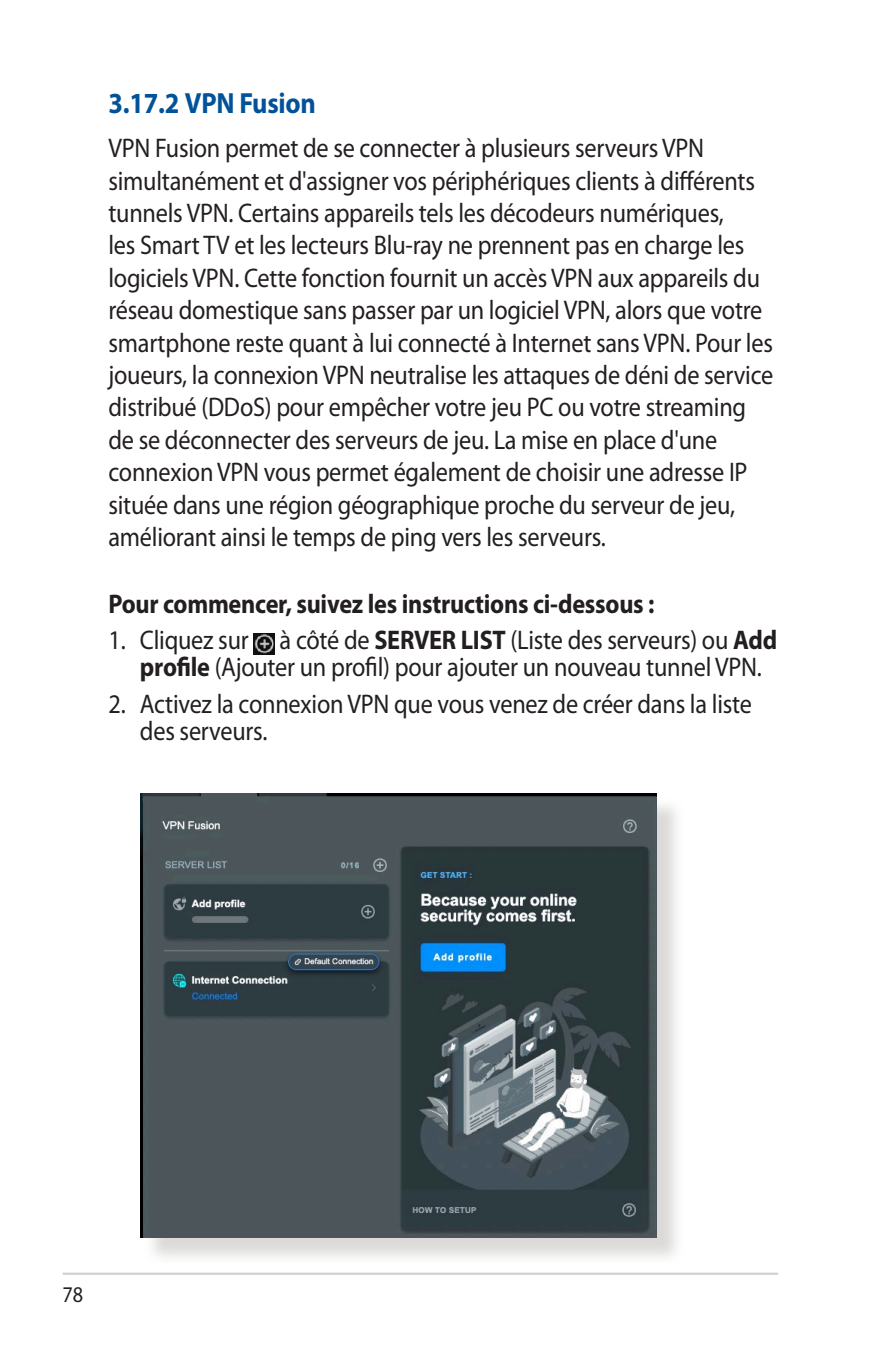
<style>
.page{position:relative;width:893px;height:1346px;background:#fff}
.page>*{position:absolute;margin:0;border:0;box-sizing:border-box;transform-origin:0 0}
.t1{font:700 29.25px "Myriad Pro";letter-spacing:-.01em;color:#01529a;scale:.9 1}
.t2{font:27px/32.4px "Myriad Pro";letter-spacing:-.01em;color:#231f20;scale:.9 1}
.t3{font:700 27px "Myriad Pro";letter-spacing:-.01em;color:#231f20;scale:.9 1}
.t4{font:22.5px "Myriad Pro";color:#231f20;scale:.9 1}
.s1{font-weight:700}
</style>
<div class="page">
<hr style="left:63px;top:1272px;width:715px;height:3px;background:#d1d2d4">
<img style="left:253px;top:633px;width:22px;height:21px">
<div style="left:144px;top:797px;width:541px;height:468px;background:#cfcecb;opacity:.75"></div>
<img style="left:140px;top:793px;width:517px;height:444px">
<p class="t1" style="left:108px;top:87px;width:232px">3.17.2 VPN Fusion</p>
<p class="t2" style="left:108px;top:132px;width:740px">VPN Fusion permet de se connecter à plusieurs serveurs VPN simultanément et d'assigner vos périphériques clients à différents tunnels VPN. Certains appareils tels les décodeurs numériques,<br>les Smart TV et les lecteurs Blu-ray ne prennent pas en charge les logiciels VPN. Cette fonction fournit un accès VPN aux appareils du réseau domestique sans passer par un logiciel VPN, alors que votre smartphone reste quant à lui connecté à Internet sans VPN. Pour les joueurs, la connexion VPN neutralise les attaques de déni de service distribué (DDoS) pour empêcher votre jeu PC ou votre streaming de se déconnecter des serveurs de jeu. La mise en place d'une connexion VPN vous permet également de choisir une adresse IP située dans une région géographique proche du serveur de jeu, améliorant ainsi le temps de ping vers les serveurs.</p>
<p class="t3" style="left:108px;top:588px;width:608px">Pour commencer, suivez les instructions ci-dessous :</p>
<p class="t2" style="left:140px;top:627px;width:710px;line-height:27px;text-indent:-31px">1. Cliquez sur à côté de <span class="s1">SERVER LIST</span> (Liste des serveurs) ou <span class="s1">Add profile</span> (Ajouter un profil) pour ajouter un nouveau tunnel VPN.</p>
<p class="t2" style="left:140px;top:691px;width:681px;line-height:27px;text-indent:-31px">2. Activez la connexion VPN que vous venez de créer dans la liste des serveurs.</p>
<p class="t4" style="left:63px;top:1282px;width:24px">78</p>
</div>
